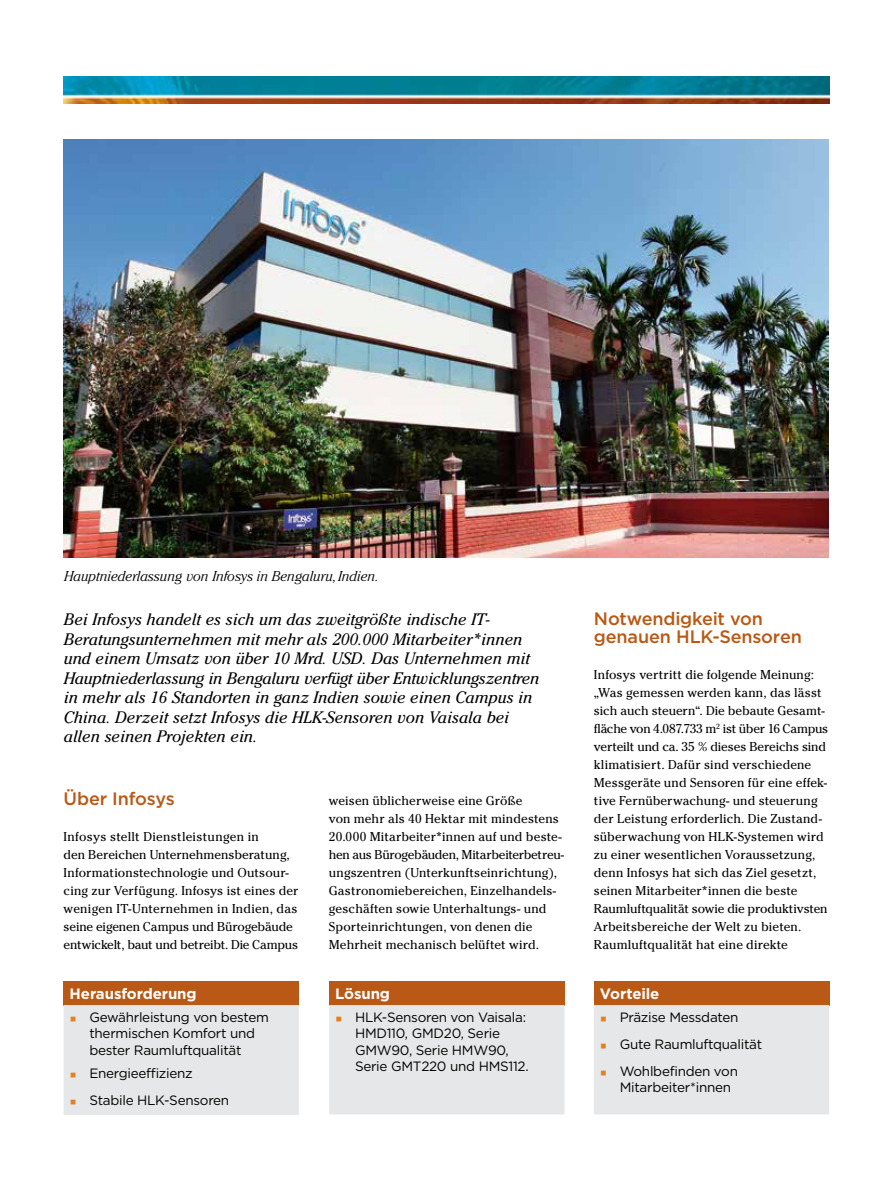
<style>
.page{position:relative;width:893px;height:1191px;background:#fff}
.page>*{position:absolute;margin:0;border:0;box-sizing:border-box;transform-origin:0 0}
.t1{font:500 18px/18px "Gotham";letter-spacing:-.01em;color:#b95915}
.t2{font:italic 16.5px/19.5px "Cheltenham Std";color:#000}
.t3{font:700 15px "Gotham";letter-spacing:-.01em;color:#fff}
.t4{font:italic 300 14.25px "Cheltenham Std";color:#000}
.t5{font:13.5px/16.5px "Gotham";letter-spacing:-.02em;color:#000}
.t6{font:12.75px/18px "Cheltenham Std";letter-spacing:.005em;color:#000}
.s1{font-family:"Arial";font-weight:900;font-size:21px;color:#e87d1e}
</style>
<div class="page">
<img style="left:64px;top:77px;width:765px;height:27px">
<div style="left:64px;top:981px;width:235px;height:24px;background:#b95915"></div>
<div style="left:64px;top:1005px;width:235px;height:110px;background:#e6e7e8"></div>
<div style="left:329px;top:981px;width:235px;height:24px;background:#b95915"></div>
<div style="left:329px;top:1005px;width:235px;height:109px;background:#e6e7e8"></div>
<div style="left:594px;top:981px;width:235px;height:24px;background:#b95915"></div>
<div style="left:594px;top:1005px;width:235px;height:109px;background:#e6e7e8"></div>
<img style="left:64px;top:139px;width:765px;height:418px">
<p class="t4" style="left:64px;top:568px;width:316px">Hauptniederlassung von Infosys in Bengaluru, Indien.</p>
<p class="t2" style="left:64px;top:610px;width:477px">Bei Infosys handelt es sich um das zweitgrößte indische IT-Beratungsunternehmen mit mehr als 200.000 Mitarbeiter*innen und einem Umsatz von über 10 Mrd. USD. Das Unternehmen mit Hauptniederlassung in Bengaluru verfügt über Entwicklungszentren in mehr als 16 Standorten in ganz Indien sowie einen Campus in China. Derzeit setzt Infosys die HLK-Sensoren von Vaisala bei allen seinen Projekten ein.</p>
<h1 class="t1" style="left:64px;top:789px;width:113px">Über Infosys</h1>
<p class="t6" style="left:64px;top:828px;width:236px">Infosys stellt Dienstleistungen in<br>den Bereichen Unternehmensberatung, Informationstechnologie und Outsour&shy;cing zur Verfügung. Infosys ist eines der wenigen IT-Unternehmen in Indien, das seine eigenen Campus und Bürogebäude entwickelt, baut und betreibt. Die Campus</p>
<p class="t3" style="left:70px;top:983px;width:129px">Herausforderung</p>
<p class="t5" style="left:70px;top:1008px;width:201px;text-align:center"><span class="s1">▪</span> Gewährleistung von bestem thermischen Komfort und bester Raumluftqualität</p>
<p class="t5" style="left:70px;top:1064px;width:125px"><span class="s1">▪</span> Energieeffizienz</p>
<p class="t5" style="left:70px;top:1091px;width:161px"><span class="s1">▪</span> Stabile HLK-Sensoren</p>
<p class="t6" style="left:329px;top:792px;width:237px">weisen üblicherweise eine Größe<br>von mehr als 40 Hektar mit mindestens 20.000 Mitarbeiter*innen auf und beste&shy;hen aus Bürogebäuden, Mitarbeiterbetreu&shy;ungszentren (Unterkunftseinrichtung), Gastronomiebereichen, Einzelhandels&shy;geschäften sowie Unterhaltungs- und Sporteinrichtungen, von denen die Mehrheit mechanisch belüftet wird.</p>
<p class="t3" style="left:335px;top:983px;width:56px">Lösung</p>
<p class="t5" style="left:355px;top:1008px;width:175px;text-indent:-20px"><span class="s1">▪</span> HLK-Sensoren von Vaisala:<br>HMD110, GMD20, Serie<br>GMW90, Serie HMW90,<br>Serie GMT220 und HMS112.</p>
<h1 class="t1" style="left:594px;top:609px;width:209px">Notwendigkeit von genauen HLK-Sensoren</h1>
<p class="t6" style="left:594px;top:666px;width:236px">Infosys vertritt die folgende Meinung: „Was gemessen werden kann, das lässt sich auch steuern“. Die bebaute Gesamt&shy;fläche von 4.087.733 m<sup>2</sup> ist über 16 Campus verteilt und ca. 35 % dieses Bereichs sind klimatisiert. Dafür sind verschiedene Messgeräte und Sensoren für eine effek&shy;tive Fernüberwachung- und steuerung der Leistung erforderlich. Die Zustand&shy;süberwachung von HLK-Systemen wird zu einer wesentlichen Voraussetzung, denn Infosys hat sich das Ziel gesetzt, seinen Mitarbeiter*innen die beste Raumluftqualität sowie die produktivsten Arbeitsbereiche der Welt zu bieten.<br>Raumluftqualität hat eine direkte</p>
<p class="t3" style="left:600px;top:983px;width:61px">Vorteile</p>
<p class="t5" style="left:600px;top:1008px;width:140px"><span class="s1">▪</span> Präzise Messdaten</p>
<p class="t5" style="left:600px;top:1035px;width:164px"><span class="s1">▪</span> Gute Raumluftqualität</p>
<p class="t5" style="left:620px;top:1062px;width:120px;text-indent:-20px"><span class="s1">▪</span> Wohlbefinden von<br>Mitarbeiter*innen</p>
</div>
